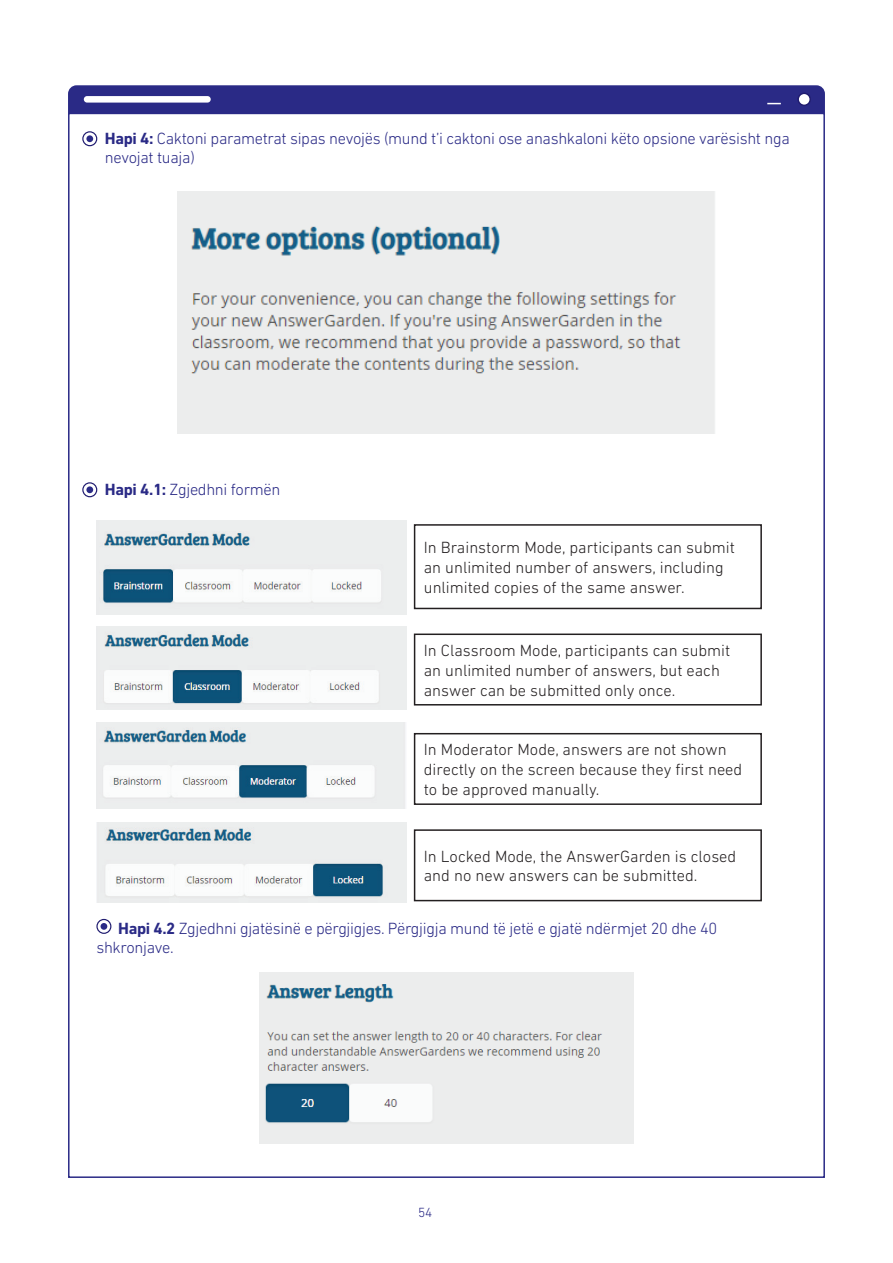
<style>
.page{position:relative;width:893px;height:1263px;background:#fff}
.page>*{position:absolute;margin:0;border:0;box-sizing:border-box;transform-origin:0 0}
.t1{font:300 16.5px/19.8px "DIN Next LT Pro";color:#231f20}
.t2{font:300 16.5px/19.5px "DIN Next LT Pro";letter-spacing:-.02em;color:#2a2a86}
.t3{font:300 13.5px "DIN Next LT Pro";color:#2a2a86}
.s1{font-weight:700}
</style>
<div class="page">
<div style="left:82px;top:131px;width:15px;height:15px;border:1px solid #201c70;border-radius:50%"></div>
<div style="left:86px;top:135px;width:7px;height:7px;background:#2a2a86;border-radius:50%"></div>
<div style="left:82px;top:482px;width:15px;height:15px;border:1px solid #201c70;border-radius:50%"></div>
<div style="left:86px;top:486px;width:7px;height:7px;background:#2a2a86;border-radius:50%"></div>
<img style="left:96px;top:520px;width:310px;height:94px">
<img style="left:96px;top:627px;width:310px;height:82px">
<img style="left:96px;top:722px;width:310px;height:87px">
<img style="left:96px;top:822px;width:310px;height:80px">
<div style="left:96px;top:919px;width:15px;height:15px;border:1px solid #201c70;border-radius:50%"></div>
<div style="left:101px;top:923px;width:6px;height:7px;background:#2a2a86;border-radius:50%"></div>
<img style="left:259px;top:973px;width:375px;height:171px">
<img style="left:178px;top:191px;width:537px;height:243px">
<div style="left:414px;top:524px;width:348px;height:85px;border:2px solid #231f20"></div>
<div style="left:414px;top:633px;width:348px;height:72px;border:2px solid #231f20"></div>
<div style="left:414px;top:733px;width:348px;height:72px;border:2px solid #231f20"></div>
<div style="left:414px;top:829px;width:348px;height:72px;border:2px solid #231f20"></div>
<div style="left:68px;top:85px;width:757px;height:28px;background:#2a2a86"></div>
<div style="left:84px;top:96px;width:127px;height:7px;background:#fff;border-radius:3px"></div>
<p class="t2" style="left:105px;top:128px;width:686px"><span class="s1">Hapi 4:</span> Caktoni parametrat sipas nevojës (mund t’i caktoni ose anashkaloni këto opsione varësisht nga nevojat tuaja)</p>
<p class="t2" style="left:105px;top:479px;width:177px"><span class="s1">Hapi 4.1:</span> Zgjedhni formën</p>
<p class="t1" style="left:424px;top:537px;width:312px">In Brainstorm Mode, participants can submit an unlimited number of answers, including unlimited copies of the same answer.</p>
<p class="t1" style="left:424px;top:640px;width:308px">In Classroom Mode, participants can submit an unlimited number of answers, but each answer can be submitted only once.</p>
<p class="t1" style="left:424px;top:740px;width:320px">In Moderator Mode, answers are not shown directly on the screen because they first need to be approved manually.</p>
<p class="t1" style="left:424px;top:846px;width:314px">In Locked Mode, the AnswerGarden is closed and no new answers can be submitted.</p>
<p class="t2" style="left:96px;top:918px;width:622px;text-indent:22px"><span class="s1">Hapi 4.2</span> Zgjedhni gjatësinë e përgjigjes. Përgjigja mund të jetë e gjatë ndërmjet 20 dhe 40 shkronjave.</p>
<p class="t3" style="left:418px;top:1205px;width:16px">54</p>
</div>
